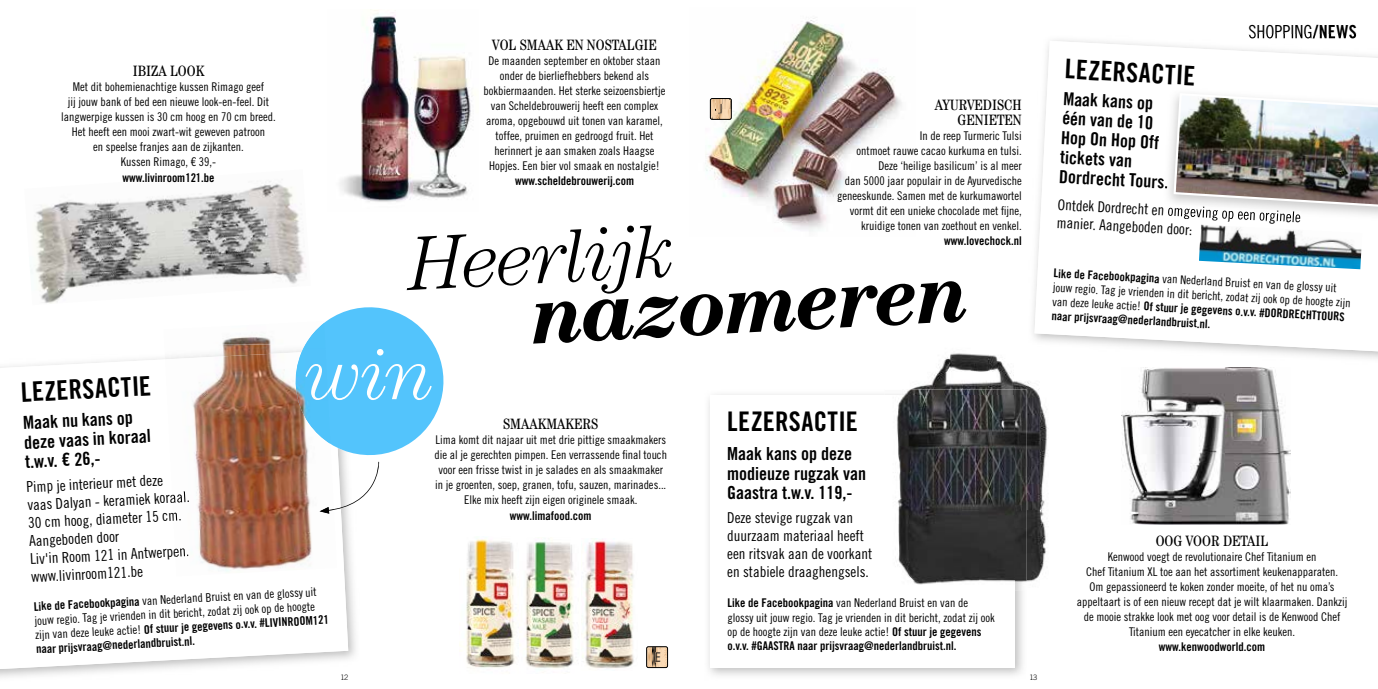
<style>
.page{position:relative;width:1378px;height:689px;background:#fff}
.page>*{position:absolute;margin:0;border:0;box-sizing:border-box;transform-origin:0 0}
.t1{font:italic 700 83.85px "Century Std";color:#000}
.t2{font:italic 300 76.5px "Century Std";color:#000}
.t3{font:italic 300 73.05px "Century LT";color:#fff}
.t4{font:27px "Trade Gothic LT Std Bd Cn 20";letter-spacing:.01em;color:#000}
.t5{font:18px/19.5px "Trade Gothic LT Std Bd Cn 20";color:#000}
.t6{font:18px "Trade Gothic LT Std Cn 18";color:#000}
.t7{font:15px/18px "Trade Gothic LT Std Cn 18";color:#000}
.t8{font:condensed 15px/15px "Century LT";color:#000;text-align:right}
.t9{font:12px/15px "Trade Gothic LT Std Cn 18";color:#000;text-align:center}
.t10{font:12px/14.2px "Trade Gothic LT Std Bd Cn 20";color:#000}
.t11{font:300 7.5px "Trade Gothic LT Std";color:#000}
.s1{font-family:"Trade Gothic LT Std Bd Cn 20"}
.s2{font-family:"Trade Gothic LT Std Cn 18"}
</style>
<div class="page">
<img style="left:340px;top:10px;width:133px;height:192px">
<svg style="left:0;top:356px;width:348px;height:313px"></svg>
<img style="left:466px;top:539px;width:49px;height:129px">
<img style="left:525px;top:541px;width:49px;height:127px">
<img style="left:582px;top:538px;width:52px;height:130px">
<img style="left:222px;top:335px;width:49px;height:10px">
<img style="left:164px;top:345px;width:122px;height:14px">
<img style="left:165px;top:352px;width:172px;height:224px">
<img style="left:172px;top:491px;width:18px;height:14px">
<img style="left:173px;top:509px;width:9px;height:14px">
<img style="left:175px;top:545px;width:13px;height:14px">
<svg style="left:286px;top:307px;width:158px;height:207px"></svg>
<img style="left:31px;top:181px;width:275px;height:123px">
<svg style="left:646px;top:648px;width:22px;height:20px"></svg>
<div style="left:646px;top:646px;width:22px;height:22px;border:1px solid #000;border-radius:2px"></div>
<img style="left:1033px;top:35px;width:345px;height:324px">
<img style="left:1249px;top:35px;width:63px;height:3px">
<img style="left:1312px;top:35px;width:44px;height:3px">
<svg style="left:1034px;top:41px;width:344px;height:310px"></svg>
<img style="left:1199px;top:225px;width:163px;height:44px">
<img style="left:1163px;top:88px;width:215px;height:133px">
<img style="left:1163px;top:175px;width:5px;height:14px">
<img style="left:1163px;top:204px;width:138px;height:17px">
<img style="left:1172px;top:92px;width:206px;height:116px">
<img style="left:1121px;top:368px;width:169px;height:156px">
<img style="left:706px;top:18px;width:196px;height:214px">
<img style="left:912px;top:353px;width:135px;height:229px">
<img style="left:1028px;top:348px;width:24px;height:16px">
<img style="left:884px;top:389px;width:142px;height:201px">
<img style="left:884px;top:395px;width:131px;height:195px">
<svg style="left:710px;top:99px;width:22px;height:21px"></svg>
<div style="left:710px;top:98px;width:21px;height:22px;border:1px solid #000;border-radius:2px"></div>
<p class="t8" style="left:133px;top:64px;width:73px">IBIZA LOOK</p>
<p class="t9" style="left:61px;top:80px;width:216px">Met dit bohemienachtige kussen Rimago geef<br>jij jouw bank of bed een nieuwe look-en-feel. Dit langwerpige kussen is 30 cm hoog en 70 cm breed.<br>Het heeft een mooi zwart-wit geweven patroon<br>en speelse franjes aan de zijkanten.<br>Kussen Rimago, € 39,-</p>
<p class="t10" style="left:122px;top:170px;width:94px">www.livinroom121.be</p>
<h3 class="t4" style="left:20px;top:376px;width:132px;rotate:-3deg">LEZERSACTIE</h3>
<h3 class="t5" style="left:23px;top:413px;width:128px;rotate:-3deg">Maak nu kans op deze vaas in koraal t.w.v. € 26,-</h3>
<p class="t7" style="left:26px;top:478px;width:164px;rotate:-3deg">Pimp je interieur met deze vaas Dalyan - keramiek koraal.<br>30 cm hoog, diameter 15 cm.<br>Aangeboden door<br>Liv'in Room 121 in Antwerpen. www.livinroom121.be</p>
<p class="t8" style="left:492px;top:37px;width:166px">VOL SMAAK EN NOSTALGIE</p>
<p class="t9" style="left:483px;top:53px;width:183px">De maanden september en oktober staan onder de bierliefhebbers bekend als bokbiermaanden. Het sterke seizoensbiertje van Scheldebrouwerij heeft een complex aroma, opgebouwd uit tonen van karamel, toffee, pruimen en gedroogd fruit. Het herinnert je aan smaken zoals Haagse Hopjes. Een bier vol smaak en nostalgie!</p>
<p class="t10" style="left:515px;top:173px;width:120px">www.scheldebrouwerij.com</p>
<p class="t8" style="left:935px;top:97px;width:88px">AYURVEDISCH<br>GENIETEN</p>
<p class="t9" style="left:837px;top:128px;width:186px;text-align:right">In de reep Turmeric Tulsi<br>ontmoet rauwe cacao kurkuma en tulsi.<br>Deze ‘heilige basilicum’ is al meer<br>dan 5000 jaar populair in de Ayurvedische geneeskunde. Samen met de kurkumawortel vormt dit een unieke chocolade met fijne, kruidige tonen van zoethout en venkel.</p>
<p class="t10" style="left:944px;top:233px;width:79px">www.lovechock.nl</p>
<h2 class="t2" style="left:407px;top:221px;width:267px;rotate:-3deg">Heerlijk</h2>
<h1 class="t1" style="left:530px;top:266px;width:440px;rotate:-3deg">nazomeren</h1>
<h3 class="t3" style="left:305px;top:332px;width:130px">win</h3>
<p class="t8" style="left:503px;top:417px;width:97px">SMAAKMAKERS</p>
<p class="t9" style="left:434px;top:432px;width:234px">Lima komt dit najaar uit met drie pittige smaakmakers die al je gerechten pimpen. Een verrassende final touch voor een frisse twist in je salades en als smaakmaker in je groenten, soep, granen, tofu, sauzen, marinades...<br>Elke mix heeft zijn eigen originele smaak.</p>
<p class="t10" style="left:510px;top:508px;width:83px">www.limafood.com</p>
<h3 class="t4" style="left:727px;top:405px;width:132px">LEZERSACTIE</h3>
<h3 class="t5" style="left:727px;top:444px;width:140px">Maak kans op deze modieuze rugzak van<br>Gaastra t.w.v. 119,-</h3>
<p class="t7" style="left:727px;top:509px;width:146px">Deze stevige rugzak van duurzaam materiaal heeft een ritsvak aan de voorkant en stabiele draaghengsels.</p>
<p class="t9" style="left:34px;top:599px;width:285px;line-height:14.2px;text-align:left;rotate:-3deg"><span class="s1">Like de Facebookpagina</span> van Nederland Bruist en van de glossy uit jouw regio. Tag je vrienden in dit bericht, zodat zij ook op de hoogte</p>
<p class="t10" style="left:35px;top:628px;width:295px;rotate:-3deg"><span class="s2">zijn van deze leuke actie!</span> Of stuur je gegevens o.v.v. #LIVINROOM121 naar prijsvraag@nederlandbruist.nl.</p>
<p class="t9" style="left:727px;top:596px;width:269px;line-height:14.2px;text-align:left"><span class="s1">Like de Facebookpagina</span> van Nederland Bruist en van de glossy uit jouw regio. Tag je vrienden in dit bericht, zodat zij ook op de hoogte zijn van deze leuke actie! <span class="s1">Of stuur je gegevens</span></p>
<p class="t10" style="left:727px;top:638px;width:230px">o.v.v. #GAASTRA naar prijsvraag@nederlandbruist.nl.</p>
<p class="t11" style="left:340px;top:672px;width:9px">12</p>
<p class="t11" style="left:1029px;top:672px;width:9px">13</p>
<h3 class="t4" style="left:1066px;top:52px;width:132px;rotate:3deg">LEZERSACTIE</h3>
<h3 class="t6" style="left:1248px;top:21px;width:110px">SHOPPING<span class="s1">/NEWS</span></h3>
<h3 class="t5" style="left:1064px;top:89px;width:111px;rotate:3deg">Maak kans op één van de 10<br>Hop On Hop Off tickets van<br>Dordrecht Tours.</h3>
<p class="t7" style="left:1058px;top:195px;width:245px;rotate:3deg">Ontdek Dordrecht en omgeving op een orginele manier. Aangeboden door:</p>
<p class="t9" style="left:1054px;top:266px;width:299px;line-height:14.2px;text-align:left;rotate:3deg"><span class="s1">Like de Facebookpagina</span> van Nederland Bruist en van de glossy uit jouw regio. Tag je vrienden in dit bericht, zodat zij ook op de hoogte zijn</p>
<p class="t10" style="left:1052px;top:294px;width:294px;rotate:3deg"><span class="s2">van deze leuke actie!</span> Of stuur je gegevens o.v.v. #DORDRECHTTOURS naar prijsvraag@nederlandbruist.nl.</p>
<p class="t8" style="left:1155px;top:534px;width:114px">OOG VOOR DETAIL</p>
<p class="t9" style="left:1076px;top:549px;width:272px">Kenwood voegt de revolutionaire Chef Titanium en<br>Chef Titanium XL toe aan het assortiment keukenapparaten.<br>Om gepassioneerd te koken zonder moeite, of het nu oma’s appeltaart is of een nieuw recept dat je wilt klaarmaken. Dankzij de mooie strakke look met oog voor detail is de Kenwood Chef Titanium een eyecatcher in elke keuken.</p>
<p class="t10" style="left:1159px;top:640px;width:108px">www.kenwoodworld.com</p>
</div>
